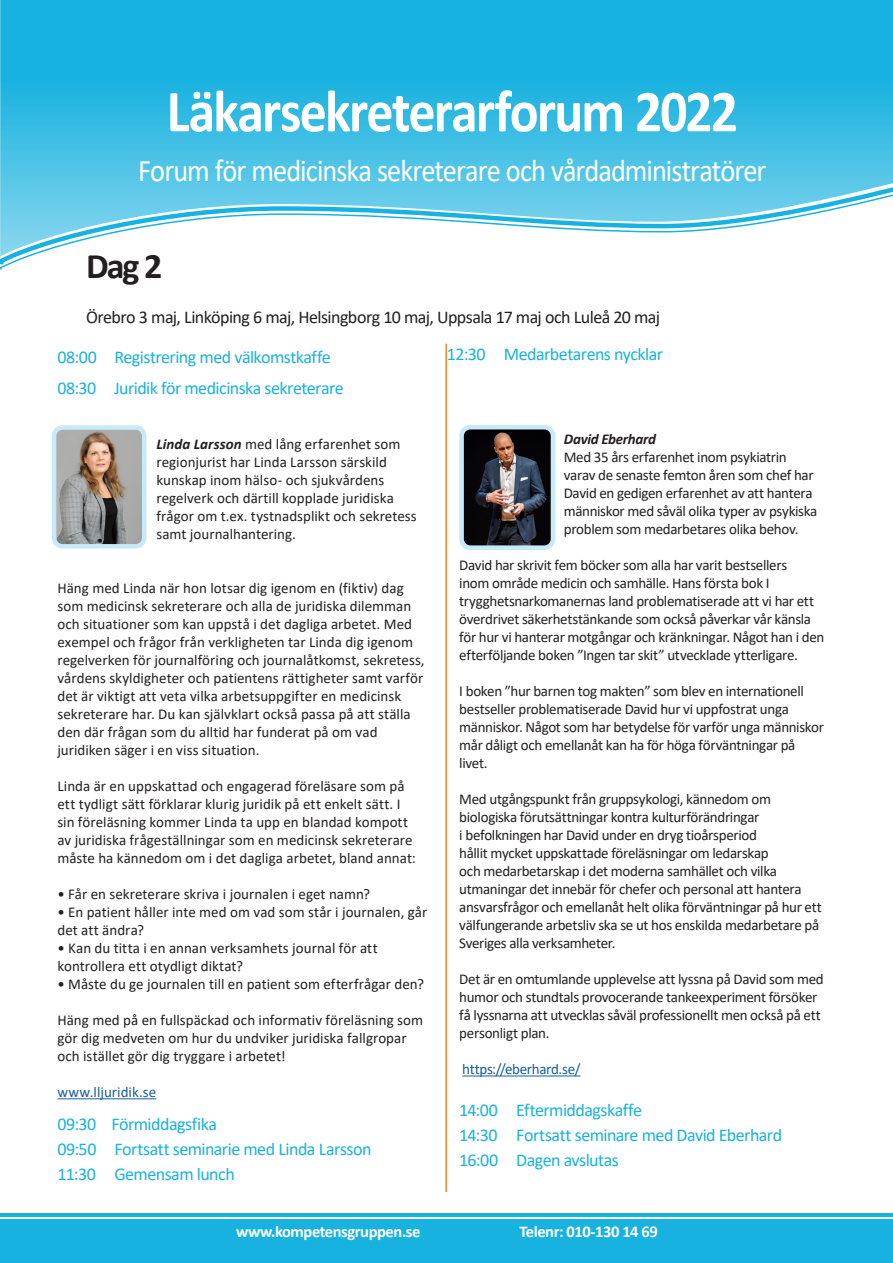
<style>
.page{position:relative;width:893px;height:1263px;background:#fff}
.page>*{position:absolute;margin:0;border:0;box-sizing:border-box;transform-origin:0 0}
.t1{font:700 60px "Calibri";letter-spacing:-.035em;color:#fff;scale:.9 1}
.t2{font:700 36px "Calibri";color:#231f20}
.t3{font:31.5px "Calibri";letter-spacing:-.035em;color:#fff;scale:.9 1}
.Rubbe{font:18px "Calibri";letter-spacing:-.03em;color:#18b2e0}
.Rubbe-2{font:18px "Calibri";letter-spacing:-.035em;color:#231f20}
.Bröd{font:18px "Calibri";letter-spacing:-.03em;color:#18b2e0}
.t4{font:700 16.5px "Calibri";letter-spacing:-.025em;color:#fff}
.Bröd-2{font:15px/18px "Calibri";letter-spacing:-.005em;color:#231f20}
.Bröd-3{font:15px/18px "Calibri";letter-spacing:-.025em;color:#231f20}
.Bröd-4{font:15px "Calibri";letter-spacing:-.025em;color:#175d9e}
.Bröd-5{font:15px "Calibri";letter-spacing:-.005em;color:#175d9e}
.Bröd-6{font:italic 700 15px "Calibri";letter-spacing:-.02em;color:#231f20}
.s1{font-weight:700;font-style:italic}
</style>
<div class="page">
<hr style="left:57px;top:1098px;width:99px;height:1px;background:#175d9e">
<svg style="left:0;top:0;width:893px;height:177px;fill:#1eb4e0"></svg>
<div style="left:0;top:177px;width:893px;height:9px;background:#5ac8e8"></div>
<svg style="left:0;top:186px;width:893px;height:84px"></svg>
<hr style="left:445px;top:344px;width:2px;height:848px;background:#f48026">
<hr style="left:462px;top:1075px;width:118px;height:1px;background:#175d9e">
<img style="left:57px;top:430px;width:84px;height:113px">
<div style="left:52px;top:425px;width:94px;height:123px;border:4px solid #c6eafa;border-radius:9px"></div>
<div style="left:0;top:1220px;width:893px;height:43px;background:#18b2e0"></div>
<hr style="left:0;top:1213px;width:893px;height:3px;background:#18b2e0">
<img style="left:465px;top:431px;width:84px;height:113px">
<div style="left:459px;top:425px;width:96px;height:125px;border:5px solid #c6eafa;border-radius:9px"></div>
<p class="t1" style="left:167px;top:69px;width:636px">Läkarsekreterarforum 2022</p>
<p class="t3" style="left:138px;top:148px;width:699px">Forum för medicinska sekreterare och vårdadministratörer</p>
<p class="t2" style="left:86px;top:240px;width:78px">Dag 2</p>
<p class="Rubbe-2" style="left:86px;top:305px;width:575px">Örebro 3 maj, Linköping 6 maj, Helsingborg 10 maj, Uppsala 17 maj och Luleå 20 maj</p>
<p class="Rubbe" style="left:57px;top:345px;width:275px">08:00 Registrering med välkomstkaffe</p>
<p class="Rubbe" style="left:57px;top:376px;width:288px">08:30 Juridik för medicinska sekreterare</p>
<p class="Bröd-2" style="left:156px;top:435px;width:262px"><span class="s1">Linda Larsson</span> med lång erfarenhet som regionjurist har Linda Larsson särskild kunskap inom hälso- och sjukvårdens regelverk och därtill kopplade juridiska frågor om t.ex. tystnadsplikt och sekretess samt journalhantering.</p>
<p class="Bröd-2" style="left:57px;top:579px;width:369px">Häng med Linda när hon lotsar dig igenom en (fiktiv) dag som medicinsk sekreterare och alla de juridiska dilemman och situationer som kan uppstå i det dagliga arbetet. Med exempel och frågor från verkligheten tar Linda dig igenom regelverken för journalföring och journalåtkomst, sekretess, vårdens skyldigheter och patientens rättigheter samt varför det är viktigt att veta vilka arbetsuppgifter en medicinsk sekreterare har. Du kan självklart också passa på att ställa den där frågan som du alltid har funderat på om vad juridiken säger i en viss situation.</p>
<p class="Bröd-2" style="left:57px;top:777px;width:360px">Linda är en uppskattad och engagerad föreläsare som på ett tydligt sätt förklarar klurig juridik på ett enkelt sätt. I sin föreläsning kommer Linda ta upp en blandad kompott av juridiska frågeställningar som en medicinsk sekreterare måste ha kännedom om i det dagliga arbetet, bland annat:</p>
<p class="Bröd-2" style="left:57px;top:885px;width:314px">• Får en sekreterare skriva i journalen i eget namn?</p>
<p class="Bröd-2" style="left:57px;top:903px;width:371px">• En patient håller inte med om vad som står i journalen, går det att ändra?</p>
<p class="Bröd-2" style="left:57px;top:939px;width:322px">• Kan du titta i en annan verksamhets journal för att kontrollera ett otydligt diktat?</p>
<p class="Bröd-2" style="left:57px;top:975px;width:368px">• Måste du ge journalen till en patient som efterfrågar den?</p>
<p class="Bröd-2" style="left:57px;top:1011px;width:367px">Häng med på en fullspäckad och informativ föreläsning som gör dig medveten om hur du undviker juridiska fallgropar och istället gör dig tryggare i arbetet!</p>
<p class="Bröd-5" style="left:57px;top:1082px;width:100px">www.lljuridik.se</p>
<p class="Bröd" style="left:57px;top:1112px;width:161px">09:30 Förmiddagsfika</p>
<p class="Rubbe" style="left:57px;top:1137px;width:316px">09:50 Fortsatt seminarie med Linda Larsson</p>
<p class="Rubbe" style="left:57px;top:1162px;width:179px">11:30 Gemensam lunch</p>
<p class="Rubbe" style="left:447px;top:341px;width:218px">12:30 Medarbetarens nycklar</p>
<p class="Bröd-6" style="left:564px;top:429px;width:94px">David Eberhard</p>
<p class="Bröd-3" style="left:564px;top:448px;width:255px">Med 35 års erfarenhet inom psykiatrin varav de senaste femton åren som chef har David en gedigen erfarenhet av att hantera människor med såväl olika typer av psykiska problem som medarbetares olika behov.</p>
<p class="Bröd-2" style="left:459px;top:556px;width:367px">David har skrivit fem böcker som alla har varit bestsellers<br>inom område medicin och samhälle. Hans första bok I trygghetsnarkomanernas land problematiserade att vi har ett överdrivet säkerhetstänkande som också påverkar vår känsla för hur vi hanterar motgångar och kränkningar. Något han i den efterföljande boken ”Ingen tar skit” utvecklade ytterligare.</p>
<p class="Bröd-3" style="left:459px;top:682px;width:366px">I boken ”hur barnen tog makten” som blev en internationell bestseller problematiserade David hur vi uppfostrat unga människor. Något som har betydelse för varför unga människor mår dåligt och emellanåt kan ha för höga förväntningar på livet.</p>
<p class="Bröd-2" style="left:459px;top:790px;width:364px">Med utgångspunkt från gruppsykologi, kännedom om biologiska förutsättningar kontra kulturförändringar<br>i befolkningen har David under en dryg tioårsperiod<br>hållit mycket uppskattade föreläsningar om ledarskap<br>och medarbetarskap i det moderna samhället och vilka utmaningar det innebär för chefer och personal att hantera ansvarsfrågor och emellanåt helt olika förväntningar på hur ett välfungerande arbetsliv ska se ut hos enskilda medarbetare på Sveriges alla verksamheter.</p>
<p class="Bröd-2" style="left:459px;top:970px;width:366px">Det är en omtumlande upplevelse att lyssna på David som med humor och stundtals provocerande tankeexperiment försöker få lyssnarna att utvecklas såväl professionellt men också på ett personligt plan.</p>
<p class="Bröd-4" style="left:462px;top:1059px;width:120px">https://eberhard.se/</p>
<p class="Rubbe" style="left:459px;top:1097px;width:184px">14:00 Eftermiddagskaffe</p>
<p class="Rubbe" style="left:459px;top:1122px;width:324px">14:30 Fortsatt seminare med David Eberhard</p>
<p class="Rubbe" style="left:459px;top:1147px;width:161px">16:00 Dagen avslutas</p>
<p class="t4" style="left:236px;top:1220px;width:186px">www.kompetensgruppen.se</p>
<p class="t4" style="left:520px;top:1220px;width:140px">Telenr: 010-130 14 69</p>
</div>
